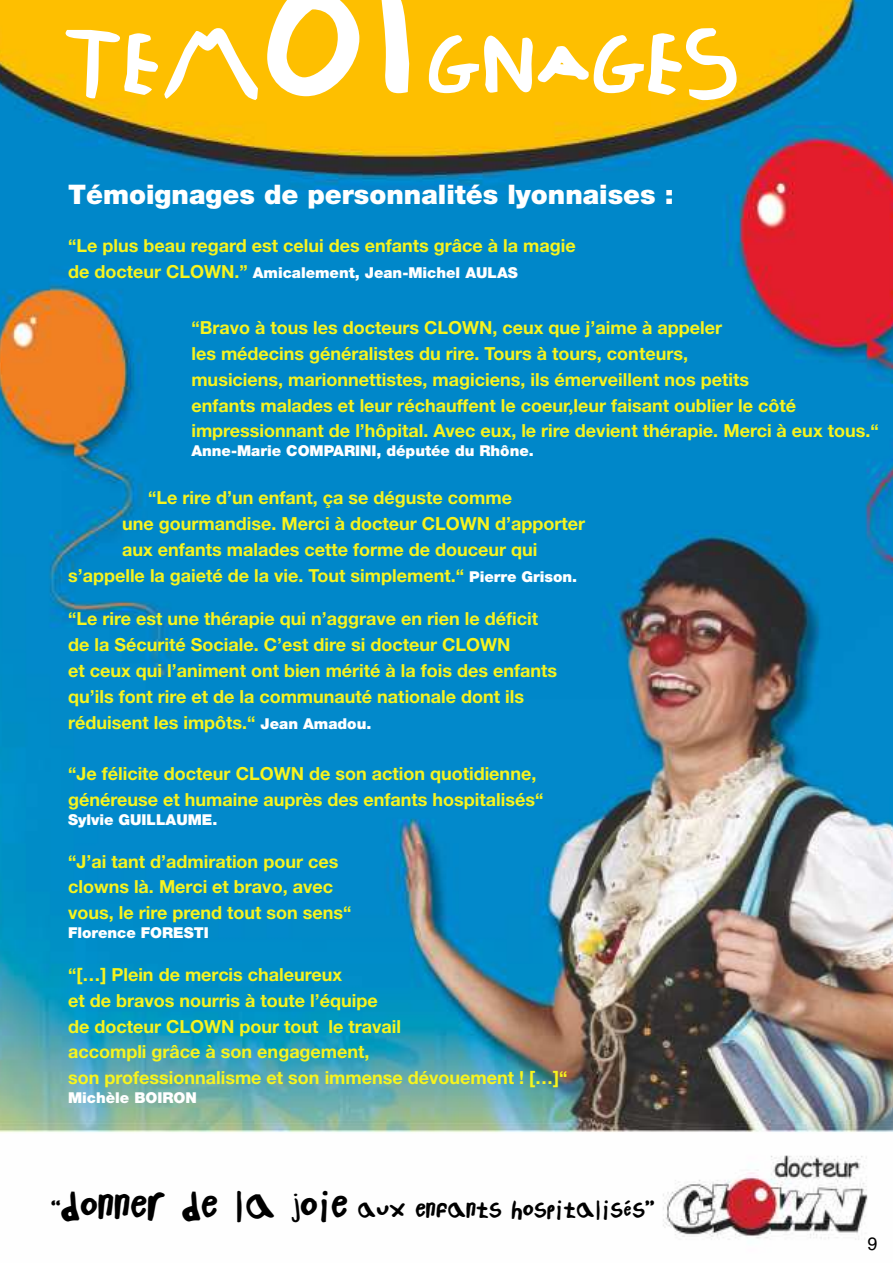
<style>
.page{position:relative;width:893px;height:1263px;background:#fff}
.page>*{position:absolute;margin:0;border:0;box-sizing:border-box;transform-origin:0 0}
.t1{font:72px "Childs Play";color:#fff}
.t2{font:900 27px "Helvetica Neue";color:#fff}
.t3{font:19.5px "Childs Play";color:#000}
.t4{font:700 18px/25.8px "Helvetica Neue";color:#f7f41e}
.t5{font:18px "Helvetica";color:#000}
.t6{font:900 15px "Helvetica Neue";color:#fff}
.s1{font-size:144px}
.s2{font-weight:700;font-size:18px;color:#f7f41e}
.s3{font-weight:900;font-size:15px;color:#fff}
.s4{font-size:31.5px}
</style>
<div class="page">
<img style="left:0;top:0;width:893px;height:1240px">
<h1 class="t1" style="left:63px;top:24px;width:678px">TEM<span class="s1">OI</span>GNAGES</h1>
<h2 class="t2" style="left:68px;top:184px;width:607px">Témoignages de personnalités lyonnaises :</h2>
<p class="t4" style="left:68px;top:235px;width:509px">“Le plus beau regard est celui des enfants grâce à la magie</p>
<p class="t6" style="left:68px;top:267px;width:451px"><span class="s2">de docteur CLOWN.”</span> Amicalement, Jean-Michel AULAS</p>
<p class="t4" style="left:191px;top:317px;width:689px">“Bravo à tous les docteurs CLOWN, ceux que j’aime à appeler<br>les médecins généralistes du rire. Tours à tours, conteurs,<br>musiciens, marionnettistes, magiciens, ils émerveillent nos petits<br>enfants malades et leur réchauffent le coeur,leur faisant oublier le côté impressionnant de l’hôpital. Avec eux, le rire devient thérapie. Merci à eux tous.“</p>
<p class="t6" style="left:191px;top:445px;width:344px">Anne-Marie COMPARINI, députée du Rhône.</p>
<p class="t4" style="left:148px;top:487px;width:365px">“Le rire d’un enfant, ça se déguste comme</p>
<p class="t4" style="left:122px;top:513px;width:464px">une gourmandise. Merci à docteur CLOWN d’apporter</p>
<p class="t4" style="left:122px;top:538px;width:417px">aux enfants malades cette forme de douceur qui</p>
<p class="t4" style="left:68px;top:564px;width:511px">s’appelle la gaieté de la vie. Tout simplement.“ <span class="s3">Pierre Grison.</span></p>
<p class="t4" style="left:68px;top:608px;width:491px">“Le rire est une thérapie qui n’aggrave en rien le déficit de la Sécurité Sociale. C’est dire si docteur CLOWN<br>et ceux qui l’animent ont bien mérité à la fois des enfants qu’ils font rire et de la communauté nationale dont ils réduisent les impôts.“ <span class="s3">Jean Amadou.</span></p>
<p class="t4" style="left:68px;top:762px;width:477px">“Je félicite docteur CLOWN de son action quotidienne, généreuse et humaine auprès des enfants hospitalisés“</p>
<p class="t6" style="left:68px;top:814px;width:151px">Sylvie GUILLAUME.</p>
<p class="t4" style="left:68px;top:850px;width:285px">“J’ai tant d’admiration pour ces clowns là. Merci et bravo, avec vous, le rire prend tout son sens“</p>
<p class="t6" style="left:68px;top:927px;width:142px">Florence FORESTI</p>
<p class="t4" style="left:68px;top:963px;width:501px">“[…] Plein de mercis chaleureux<br>et de bravos nourris à toute l’équipe<br>de docteur CLOWN pour tout le travail<br>accompli grâce à son engagement,<br>son professionnalisme et son immense dévouement ! […]“</p>
<p class="t6" style="left:68px;top:1092px;width:130px">Michèle BOIRON</p>
<p class="t3" style="left:51px;top:1199px;width:605px">“<span class="s4">donner de la joie</span> aux enfants hospitalisés”</p>
<p class="t5" style="left:867px;top:1237px;width:12px">9</p>
</div>
